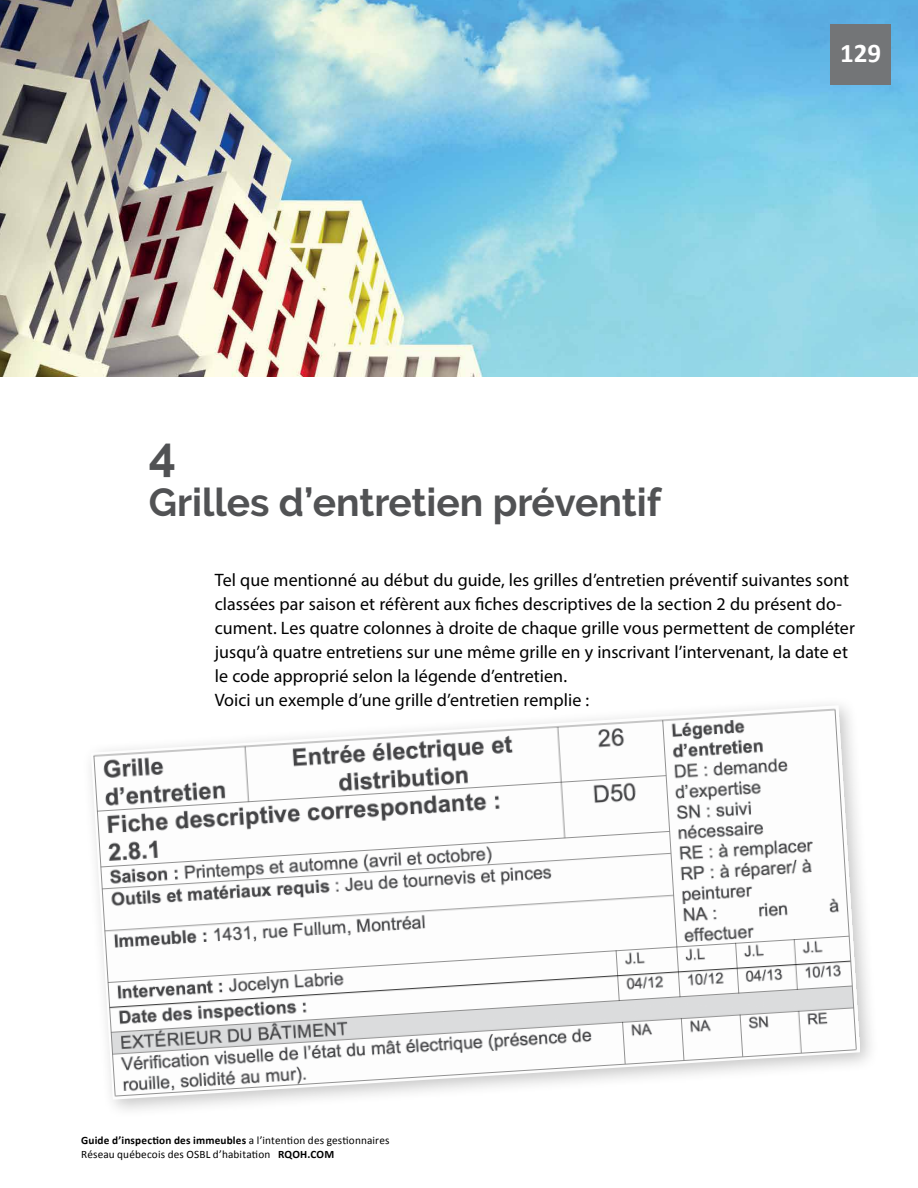
<style>
.page{position:relative;width:918px;height:1188px;background:#fff}
.page>*{position:absolute;margin:0;border:0;box-sizing:border-box;transform-origin:0 0}
.t1{font:700 48px "Raleway";color:#515254}
.t2{font:700 39px "Raleway";color:#515254}
.t3{font:700 27px "Calibri";color:#fff}
.t4{font:18px/24px "Myriad Pro";color:#000}
.t5{font:11.25px/14.2px "Calibri";letter-spacing:.015em;color:#000}
.s1{font-weight:700}
</style>
<div class="page">
<img style="left:0;top:0;width:918px;height:376px">
<div style="left:830px;top:24px;width:61px;height:61px;background:#737577"></div>
<img style="left:91px;top:705px;width:770px;height:395px">
<h1 class="t1" style="left:149px;top:427px;width:29px">4</h1>
<h2 class="t2" style="left:149px;top:480px;width:514px">Grilles d’entretien préventif</h2>
<h3 class="t3" style="left:840px;top:36px;width:43px">129</h3>
<p class="t4" style="left:215px;top:568px;width:642px">Tel que mentionné au début du guide, les grilles d’entretien préventif suivantes sont classées par saison et réfèrent aux fiches descriptives de la section 2 du présent do&shy;cument. Les quatre colonnes à droite de chaque grille vous permettent de compléter jusqu’à quatre entretiens sur une même grille en y inscrivant l’intervenant, la date et le code approprié selon la légende d’entretien.<br>Voici un exemple d’une grille d’entretien remplie :</p>
<p class="t5" style="left:81px;top:1133px;width:310px"><span class="s1">Guide d’inspection des immeubles</span> a l’intention des gestionnaires<br>Réseau québecois des OSBL d’habitation <span class="s1">RQOH.COM</span></p>
</div>
